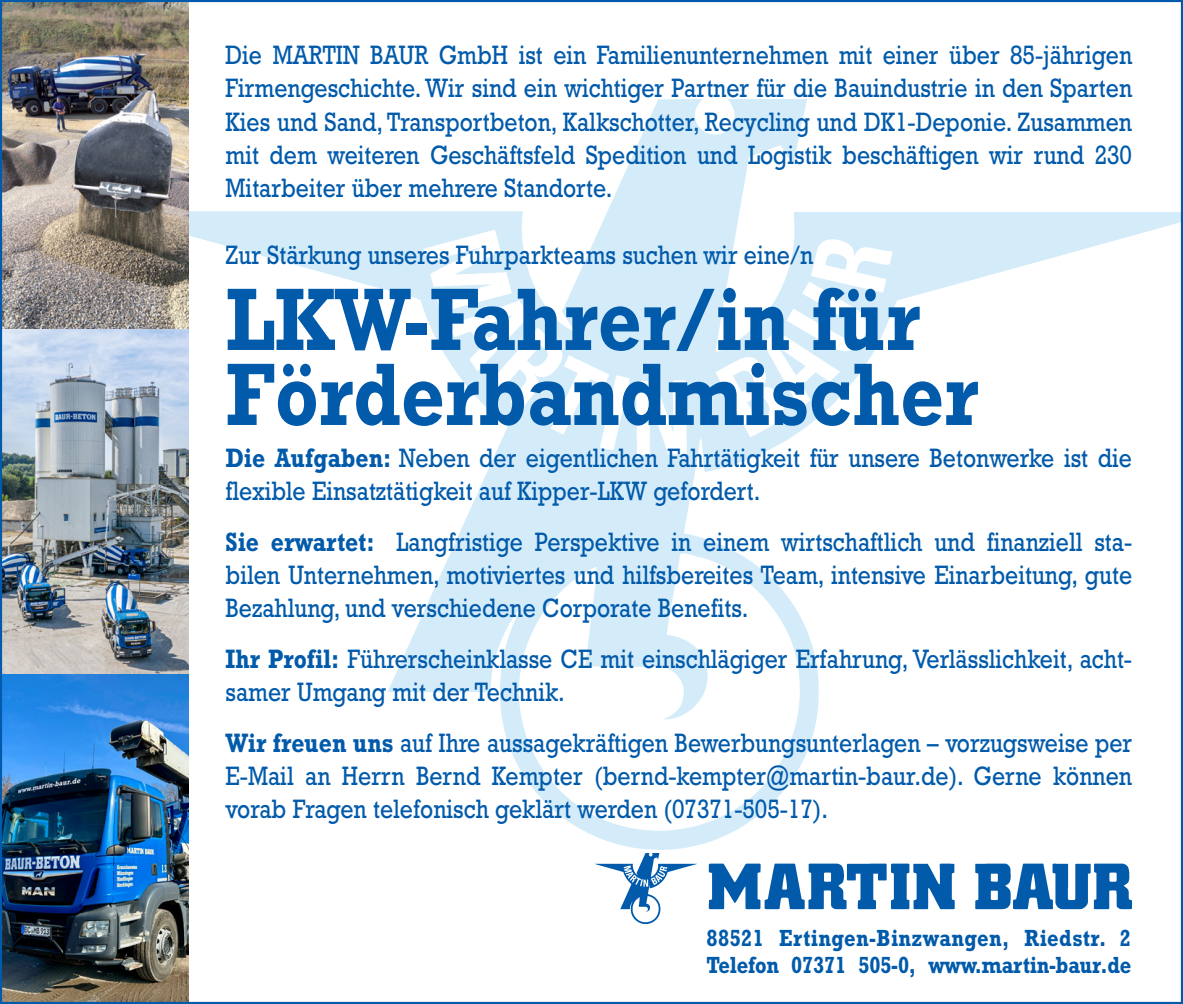
<style>
.page{position:relative;width:1183px;height:1004px;background:#fff}
.page>*{position:absolute;margin:0;border:0;box-sizing:border-box;transform-origin:0 0}
.t1{font:700 90px/75px "Rockwell";color:#015aaa;scale:.85 1}
.t2{font:27px/33px "Rockwell";color:#015aaa;text-align:justify;scale:.85 1}
.t3{font:700 23.7px/27px "Rockwell";letter-spacing:.01em;color:#015aaa;scale:.85 1}
.s1{font-weight:700}
</style>
<div class="page">
<img style="left:594px;top:853px;width:536px;height:70px">
<img style="left:188px;top:100px;width:991px;height:749px">
<img style="left:3px;top:3px;width:185px;height:327px">
<img style="left:3px;top:330px;width:185px;height:670px">
<p class="t2" style="left:225px;top:39px;width:1067px">Die MARTIN BAUR GmbH ist ein Familienunternehmen mit einer über 85-jährigen Firmengeschichte. Wir sind ein wichtiger Partner für die Bauindustrie in den Sparten Kies und Sand, Transportbeton, Kalkschotter, Recycling und DK1-Deponie. Zusammen mit dem weiteren Geschäftsfeld Spedition und Logistik beschäftigen wir rund 230<br>Mitarbeiter über mehrere Standorte.</p>
<p class="t2" style="left:225px;top:238px;width:692px">Zur Stärkung unseres Fuhrparkteams suchen wir eine/n</p>
<h1 class="t1" style="left:225px;top:281px;width:887px">LKW-Fahrer/in für<br>Förderbandmischer</h1>
<p class="t2" style="left:225px;top:441px;width:1067px"><span class="s1">Die Aufgaben:</span> Neben der eigentlichen Fahrtätigkeit für unsere Betonwerke ist die flexible Einsatztätigkeit auf Kipper-LKW gefordert.</p>
<p class="t2" style="left:225px;top:525px;width:1067px"><span class="s1">Sie erwartet:</span> Langfristige Perspektive in einem wirtschaftlich und finanziell sta&shy;bilen Unternehmen, motiviertes und hilfsbereites Team, intensive Einarbeitung, gute Bezahlung, und verschiedene Corporate Benefits.</p>
<p class="t2" style="left:225px;top:642px;width:1067px"><span class="s1">Ihr Profil:</span> Führerscheinklasse CE mit einschlägiger Erfahrung, Verlässlichkeit, acht&shy;samer Umgang mit der Technik.</p>
<p class="t2" style="left:225px;top:726px;width:1067px"><span class="s1">Wir freuen uns</span> auf Ihre aussagekräftigen Bewerbungsunterlagen – vorzugsweise per E-Mail an Herrn Bernd Kempter (bernd-kempter@martin-baur.de). Gerne können vorab Fragen telefonisch geklärt werden (07371-505-17).</p>
<p class="t3" style="left:706px;top:924px;width:501px">88521 Ertingen-Binzwangen, Riedstr. 2<br>Telefon 07371 505-0, www.martin-baur.de</p>
</div>
